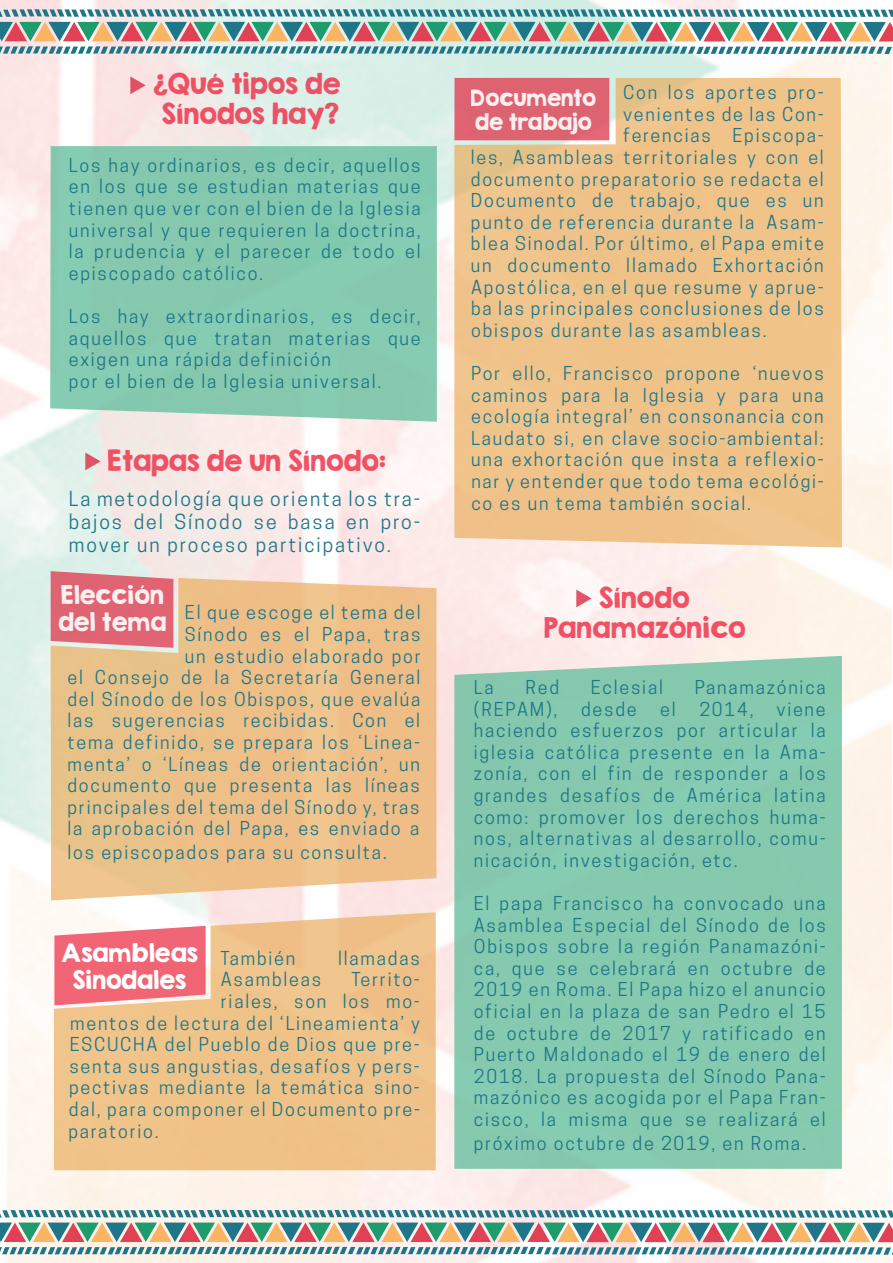
<style>
.page{position:relative;width:893px;height:1263px;background:#fff}
.page>*{position:absolute;margin:0;border:0;box-sizing:border-box;transform-origin:0 0}
.t1{font:25.5px/30.6px "KG Second Chances Solid";color:#ee4056;text-align:center}
.t2{font:22.5px/27px "KG Second Chances Solid";color:#fff}
.t3{font:20.25px/24.3px "KG Second Chances Solid";color:#fff}
.t4{font:19.5px/23.4px "Cooper Hewitt";letter-spacing:.1em;color:#1f7689;text-align:justify}
.t5{font:18px/21.6px "Cooper Hewitt";letter-spacing:.1em;color:#1f7689;text-align:justify}
.s1{font-size:19.5px}
</style>
<div class="page">
<svg style="left:0;top:1210px;width:893px;height:45px;background:#abb5af"></svg>
<svg style="left:0;top:9px;width:893px;height:45px;background:#a1b3ae"></svg>
<div style="left:50px;top:146px;width:387px;height:276px;background:#85c9af"></div>
<div style="left:51px;top:578px;width:385px;height:322px;background:#efc087"></div>
<svg style="left:51px;top:571px;width:122px;height:77px;background:#e0717d"></svg>
<div style="left:54px;top:912px;width:382px;height:258px;background:#f0c388"></div>
<svg style="left:54px;top:926px;width:152px;height:79px;background:#f27682"></svg>
<div style="left:454px;top:78px;width:388px;height:469px;background:#f0c389"></div>
<div style="left:454px;top:78px;width:155px;height:62px;background:#dd6371"></div>
<div style="left:454px;top:656px;width:388px;height:513px;background:#85c9ae"></div>
<svg style="left:130px;top:76px;width:16px;height:18px"></svg>
<svg style="left:85px;top:452px;width:16px;height:18px"></svg>
<svg style="left:576px;top:590px;width:16px;height:17px"></svg>
<h1 class="t1" style="left:153px;top:68px;width:189px">¿Qué tipos de<br>Sínodos hay?</h1>
<p class="t5" style="left:69px;top:154px;width:353px">Los hay ordinarios, es decir, aquellos en los que se estudian materias que tienen que ver con el bien de la Iglesia universal y que requieren la doctrina, la prudencia y el parecer de todo el episcopado católico.</p>
<p class="t5" style="left:69px;top:305px;width:353px;text-align:left">Los hay extraordinarios, es decir, aquellos que tratan materias que exigen una rápida definición<br>por el bien de la Iglesia universal.</p>
<h1 class="t1" style="left:108px;top:445px;width:280px">Etapas de un Sínodo:</h1>
<p class="t4" style="left:69px;top:487px;width:353px">La metodología que orienta los tra&shy;bajos del Sínodo se basa en pro&shy;mover un proceso participativo.</p>
<p class="t2" style="left:58px;top:582px;width:110px">Elección del tema</p>
<p class="t5" style="left:67px;top:602px;width:355px;text-align:right">El que escoge el tema del<br>Sínodo es el Papa, tras<br>un estudio elaborado por<br>el Consejo de la Secretaría General del Sínodo de los Obispos, que evalúa las sugerencias recibidas. Con el tema definido, se prepara los ‘Linea&shy;menta’ o ‘Líneas de orientación’, un documento que presenta las líneas principales del tema del Sínodo y, tras la aprobación del Papa, es enviado a</p>
<p class="t5" style="left:67px;top:841px;width:321px">los episcopados para su consulta<span class="s1">.</span></p>
<p class="t2" style="left:62px;top:939px;width:138px;text-align:center">Asambleas<br>Sinodales</p>
<p class="t5" style="left:221px;top:947px;width:76px">También</p>
<p class="t5" style="left:338px;top:947px;width:83px">llamadas</p>
<p class="t5" style="left:221px;top:969px;width:102px">Asambleas</p>
<p class="t5" style="left:351px;top:969px;width:70px">Territo-</p>
<p class="t5" style="left:221px;top:990px;width:200px">riales, son los mo-</p>
<p class="t5" style="left:70px;top:1012px;width:351px">mentos de lectura del ‘Lineamienta’ y</p>
<p class="t5" style="left:70px;top:1034px;width:351px">ESCUCHA del Pueblo de Dios que pre-</p>
<p class="t5" style="left:69px;top:1055px;width:352px">senta sus angustias, desafíos y pers-</p>
<p class="t5" style="left:69px;top:1077px;width:352px">pectivas mediante la temática sino-</p>
<p class="t5" style="left:69px;top:1098px;width:353px">dal, para componer el Documento pre-</p>
<p class="t5" style="left:68px;top:1120px;width:92px">paratorio.</p>
<p class="t5" style="left:623px;top:82px;width:202px">Con los aportes pro-</p>
<p class="t5" style="left:623px;top:103px;width:202px">venientes de las Con-</p>
<p class="t5" style="left:623px;top:125px;width:202px">ferencias Episcopa-</p>
<p class="t5" style="left:471px;top:146px;width:355px">les, Asambleas territoriales y con el</p>
<p class="t5" style="left:471px;top:168px;width:354px">documento preparatorio se redacta el</p>
<p class="t5" style="left:471px;top:190px;width:354px">Documento de trabajo, que es un</p>
<p class="t5" style="left:471px;top:211px;width:354px">punto de referencia durante la Asam-</p>
<p class="t5" style="left:471px;top:233px;width:354px">blea Sinodal. Por último, el Papa emite</p>
<p class="t5" style="left:471px;top:254px;width:354px">un documento llamado Exhortación</p>
<p class="t5" style="left:471px;top:276px;width:354px">Apostólica, en el que resume y aprue-</p>
<p class="t5" style="left:471px;top:298px;width:354px">ba las principales conclusiones de los</p>
<p class="t5" style="left:471px;top:319px;width:297px">obispos durante las asambleas.</p>
<p class="t5" style="left:471px;top:362px;width:354px">Por ello, Francisco propone ‘nuevos caminos para la Iglesia y para una ecología integral’ en consonancia con Laudato si, en clave socio-ambiental: una exhortación que insta a reflexio&shy;nar y entender que todo tema ecológi&shy;co es un tema también social.</p>
<p class="t3" style="left:471px;top:85px;width:127px">Documento de trabajo</p>
<h1 class="t1" style="left:544px;top:582px;width:204px">Sínodo<br>Panamazónico</h1>
<p class="t5" style="left:474px;top:676px;width:21px">La</p>
<p class="t5" style="left:525px;top:676px;width:35px">Red</p>
<p class="t5" style="left:591px;top:676px;width:73px">Eclesial</p>
<p class="t5" style="left:695px;top:676px;width:133px">Panamazónica</p>
<p class="t5" style="left:474px;top:698px;width:85px">(REPAM),</p>
<p class="t5" style="left:581px;top:698px;width:57px">desde</p>
<p class="t5" style="left:660px;top:698px;width:17px">el</p>
<p class="t5" style="left:699px;top:698px;width:56px">2014,</p>
<p class="t5" style="left:474px;top:698px;width:353px;text-indent:302px">viene haciendo esfuerzos por articular la iglesia católica presente en la Ama&shy;zonía, con el fin de responder a los grandes desafíos de América latina como: promover los derechos huma&shy;nos, alternativas al desarrollo, comu&shy;nicación, investigación, etc.</p>
<p class="t5" style="left:474px;top:892px;width:353px">El papa Francisco ha convocado una Asamblea Especial del Sínodo de los Obispos sobre la región Panamazóni&shy;ca, que se celebrará en octubre de 2019 en Roma. El Papa hizo el anuncio oficial en la plaza de san Pedro el 15 de octubre de 2017 y ratificado en Puerto Maldonado el 19 de enero del 2018. La propuesta del Sínodo Pana&shy;mazónico es acogida por el Papa Fran&shy;cisco, la misma que se realizará el</p>
<p class="t5" style="left:474px;top:1132px;width:334px">próximo octubre de 2019, en Roma<span class="s1">.</span></p>
</div>
